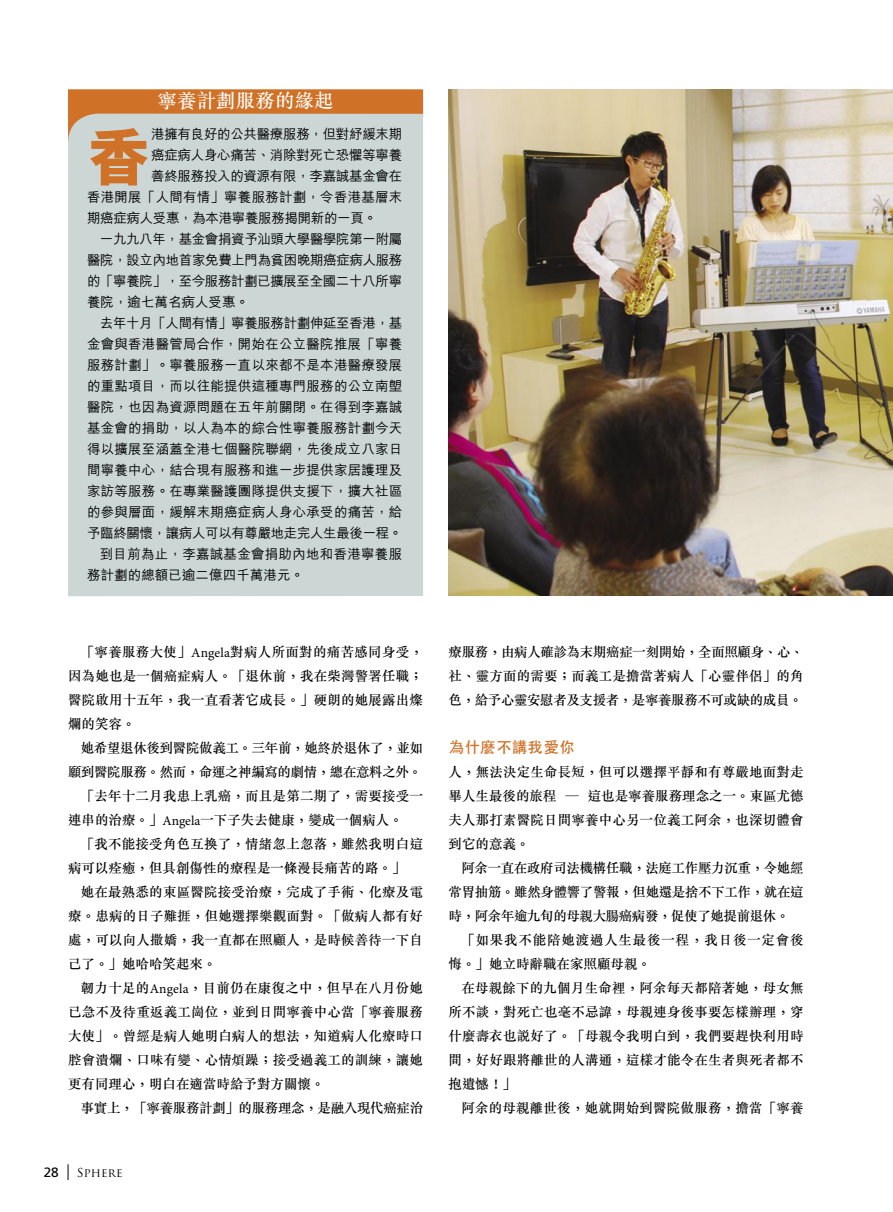
<style>
.page{position:relative;width:893px;height:1212px;background:#fff}
.page>*{position:absolute;margin:0;border:0;box-sizing:border-box;transform-origin:0 0}
.Chi_Side_Bar_Body{font:800 64.2px "M Hei";color:#cf7127}
.Chi_Side_Bar_Header{font:500 19.5px "M Sung";letter-spacing:.005em;color:#fff}
.chi_subhead{font:700 15.75px "C Hei 2";letter-spacing:.005em;color:#cf7127}
.Chi_Body_text{font:500 13.5px/24px "M Sung";letter-spacing:.01em;color:#000;text-align:justify}
.Chi_Side_Bar_Body-2{font:500 13.5px/21px "M Hei";letter-spacing:-.025em;color:#000;text-align:justify}
.Chi_Body_text-2{font:500 13.5px/24px "M Sung";letter-spacing:-.03em;color:#000;text-align:right}
.Chi_Body_text-3{font:500 13.5px/24px "M Sung";letter-spacing:.06em;color:#000}
.Chi_Side_Bar_Body-3{font:500 13.5px/21px "M Hei";letter-spacing:.02em;color:#000}
.Chi_Body_text-4{font:500 13.5px "M Sung";letter-spacing:-.025em;color:#000}
.Chi_Side_Bar_Body-4{font:500 13.5px "M Hei";letter-spacing:.015em;color:#000}
.t1{font:12px "Trajan Pro";letter-spacing:.015em;color:#000}
.s1{font-family:"Minion Pro";font-weight:400}
.s2{font-family:"Frutiger";font-size:13.5px}
</style>
<div class="page">
<img style="left:449px;top:89px;width:444px;height:506px">
<svg style="left:68px;top:1164px;width:1px;height:16px"></svg>
<svg style="left:68px;top:89px;width:355px;height:25px;background:#cf732b"></svg>
<div style="left:68px;top:114px;width:355px;height:482px;background:#ccd7d5"></div>
<p class="Chi_Side_Bar_Header" style="left:157px;top:91px;width:178px">寧養計劃服務的緣起</p>
<p class="Chi_Side_Bar_Body" style="left:87px;top:123px;width:66px">香</p>
<p class="Chi_Side_Bar_Body-2" style="left:151px;top:124px;width:252px">港擁有良好的公共醫療服務，但對紓緩末期</p>
<p class="Chi_Side_Bar_Body-2" style="left:151px;top:145px;width:252px">癌症病人身心痛苦、消除對死亡恐懼等寧養</p>
<p class="Chi_Side_Bar_Body-2" style="left:151px;top:166px;width:252px">善終服務投入的資源有限，李嘉誠基金會在</p>
<p class="Chi_Side_Bar_Body-4" style="left:87px;top:190px;width:317px">香港開展「人間有情」寧養服務計劃，令香港基層末</p>
<p class="Chi_Side_Bar_Body-2" style="left:87px;top:208px;width:291px">期癌症病人受惠，為本港寧養服務揭開新的一頁。</p>
<p class="Chi_Side_Bar_Body-2" style="left:87px;top:229px;width:317px;text-indent:13px">一九九八年，基金會捐資予汕頭大學醫學院第一附屬醫院，設立內地首家免費上門為貧困晚期癌症病人服務的「寧養院」，至今服務計劃已擴展至全國二十八所寧養院，逾七萬名病人受惠。</p>
<p class="Chi_Side_Bar_Body-2" style="left:87px;top:313px;width:317px;text-indent:13px">去年十月「人間有情」寧養服務計劃伸延至香港，基金會與香港醫管局合作，開始在公立醫院推展「寧養服務計劃」。寧養服務一直以來都不是本港醫療發展的重點項目，而以往能提供這種專門服務的公立南塱醫院，也因為資源問題在五年前關閉。在得到李嘉誠基金會的捐助，以人為本的綜合性寧養服務計劃今天得以擴展至涵蓋全港七個醫院聯網，先後成立八家日間寧養中心，結合現有服務和進一步提供家居護理及家訪等服務。在專業醫護團隊提供支援下，擴大社區的參與層面，緩解末期癌症病人身心承受的痛苦，給予臨終關懷，讓病人可以有尊嚴地走完人生最後一程。</p>
<p class="Chi_Side_Bar_Body-3" style="left:87px;top:544px;width:317px;text-indent:13px">到目前為止，李嘉誠基金會捐助內地和香港寧養服務計劃的總額已逾二億四千萬港元。</p>
<p class="Chi_Body_text" style="left:68px;top:641px;width:357px;text-indent:13px">「寧養服務大使」<span class="s1">Angela</span>對病人所面對的痛苦感同身受，因為她也是一個癌症病人。「退休前，我在柴灣警署任職；醫院啟用十五年，我一直看著它成長。」硬朗的她展露出燦爛的笑容。</p>
<p class="Chi_Body_text-2" style="left:68px;top:737px;width:357px">她希望退休後到醫院做義工。三年前，她終於退休了，並如願到醫院服務。然而，命運之神編寫的劇情，總在意料之外。</p>
<p class="Chi_Body_text" style="left:68px;top:785px;width:357px;text-indent:13px">「去年十二月我患上乳癌，而且是第二期了，需要接受一連串的治療。」<span class="s1">Angela</span>一下子失去健康，變成一個病人。</p>
<p class="Chi_Body_text" style="left:68px;top:833px;width:357px;text-indent:13px">「我不能接受角色互換了，情緒忽上忽落，雖然我明白這病可以痊癒，但具創傷性的療程是一條漫長痛苦的路。」</p>
<p class="Chi_Body_text" style="left:68px;top:881px;width:357px;text-indent:13px">她在最熟悉的東區醫院接受治療，完成了手術、化療及電療。患病的日子難捱，但她選擇樂觀面對。「做病人都有好處，可以向人撒嬌，我一直都在照顧人，是時候善待一下自己了。」她哈哈笑起來。</p>
<p class="Chi_Body_text" style="left:68px;top:977px;width:357px;text-indent:13px">韌力十足的<span class="s1">Angela</span>，目前仍在康復之中，但早在八月份她已急不及待重返義工崗位，並到日間寧養中心當「寧養服務大使」。曾經是病人她明白病人的想法，知道病人化療時口腔會潰爛、口味有變、心情煩躁；接受過義工的訓練，讓她更有同理心，明白在適當時給予對方關懷。</p>
<p class="Chi_Body_text-4" style="left:81px;top:1101px;width:344px">事實上，「寧養服務計劃」的服務理念，是融入現代癌症治</p>
<p class="t1" style="left:44px;top:1164px;width:80px"><span class="s2">28</span> SPHERE</p>
<p class="Chi_Body_text" style="left:449px;top:641px;width:357px">療服務，由病人確診為末期癌症一刻開始，全面照顧身、心、社、靈方面的需要；而義工是擔當著病人「心靈伴侶」的角色，給予心靈安慰者及支援者，是寧養服務不可或缺的成員。</p>
<p class="chi_subhead" style="left:449px;top:739px;width:128px">為什麼不講我愛你</p>
<p class="Chi_Body_text" style="left:449px;top:761px;width:357px">人，無法決定生命長短，但可以選擇平靜和有尊嚴地面對走畢人生最後的旅程 ─ 這也是寧養服務理念之一。東區尤德夫人那打素醫院日間寧養中心另一位義工阿余，也深切體會到它的意義。</p>
<p class="Chi_Body_text" style="left:449px;top:857px;width:357px;text-indent:13px">阿余一直在政府司法機構任職，法庭工作壓力沉重，令她經常胃抽筋。雖然身體響了警報，但她還是捨不下工作，就在這時，阿余年逾九旬的母親大腸癌病發，促使了她提前退休。</p>
<p class="Chi_Body_text-3" style="left:449px;top:929px;width:357px;text-indent:13px">「如果我不能陪她渡過人生最後一程，我日後一定會後悔。」她立時辭職在家照顧母親。</p>
<p class="Chi_Body_text" style="left:449px;top:977px;width:357px;text-indent:13px">在母親餘下的九個月生命裡，阿余每天都陪著她，母女無所不談，對死亡也毫不忌諱，母親連身後事要怎樣辦理，穿什麼壽衣也說好了。「母親令我明白到，我們要趕快利用時間，好好跟將離世的人溝通，這樣才能令在生者與死者都不抱遺憾！」</p>
<p class="Chi_Body_text" style="left:461px;top:1097px;width:344px">阿余的母親離世後，她就開始到醫院做服務，擔當「寧養</p>
</div>
